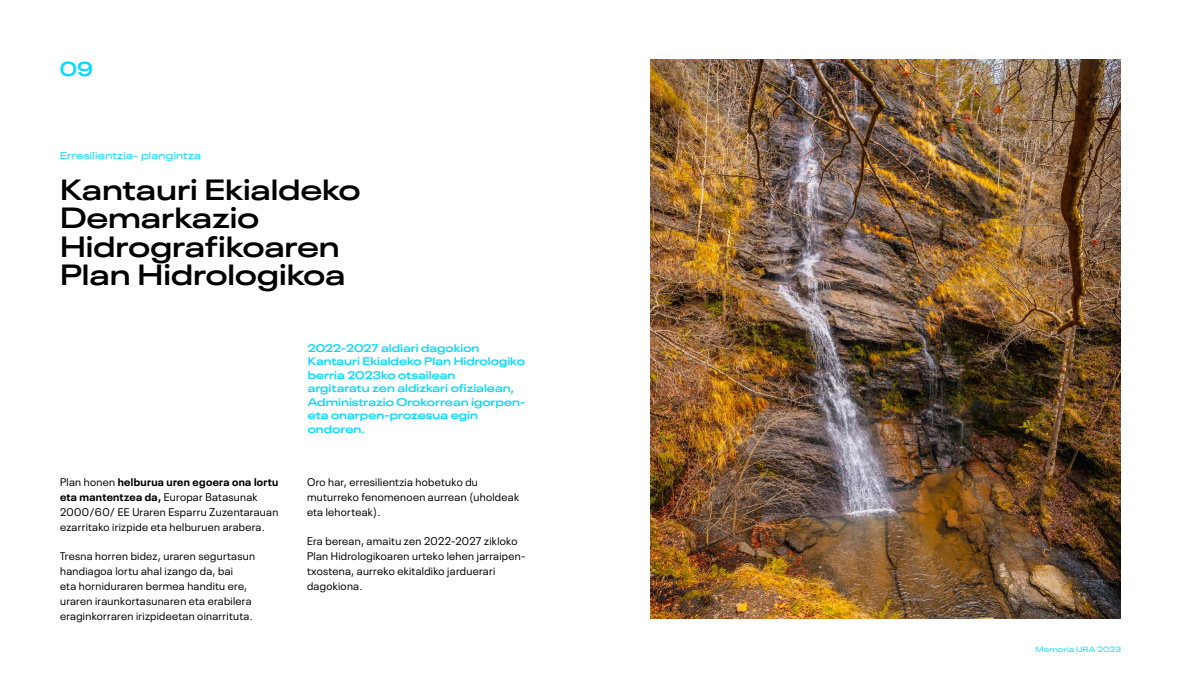
<style>
.page{position:relative;width:1181px;height:679px;background:#fff}
.page>*{position:absolute;margin:0;border:0;box-sizing:border-box;transform-origin:0 0}
.t1{font:600 expanded 29px/28.5px "Neue Plak";color:#000}
.t2{font:600 expanded 20px "Neue Plak";color:#04d9ff}
.t3{font:11px/15px "Neue Plak";letter-spacing:.03em;color:#000}
.t4{font:600 expanded 11px/13.5px "Neue Plak";color:#04d9ff}
.t5{font:700 11px "Neue Plak";letter-spacing:.03em;color:#000}
.t6{font:expanded 10px "Neue Plak";letter-spacing:.025em;color:#04d9ff}
.t7{font:expanded 7.5px "Neue Plak";letter-spacing:.025em;color:#04d9ff}
.s1{font-weight:400}
</style>
<div class="page">
<img style="left:650px;top:60px;width:471px;height:559px">
<h2 class="t2" style="left:60px;top:52px;width:35px">09</h2>
<p class="t6" style="left:60px;top:147px;width:143px">Erresilientzia- plangintza</p>
<p class="t1" style="left:60px;top:172px;width:302px">Kantauri Ekialdeko<br>Demarkazio<br>Hidrografikoaren<br>Plan Hidrologikoa</p>
<p class="t4" style="left:308px;top:340px;width:219px">2022-2027 aldiari dagokion<br>Kantauri Ekialdeko Plan Hidrologiko berria 2023ko otsailean<br>argitaratu zen aldizkari ofizialean,<br>Administrazio Orokorrean igorpen&shy;eta onarpen-prozesua egin ondoren.</p>
<p class="t5" style="left:60px;top:473px;width:220px"><span class="s1">Plan honen</span> helburua uren egoera ona lortu</p>
<p class="t3" style="left:307px;top:474px;width:172px">Oro har, erresilientzia hobetuko du</p>
<p class="t5" style="left:60px;top:488px;width:199px">eta mantentzea da, <span class="s1">Europar Batasunak</span></p>
<p class="t3" style="left:307px;top:489px;width:214px">muturreko fenomenoen aurrean (uholdeak</p>
<p class="t3" style="left:60px;top:503px;width:220px">2000/60/ EE Uraren Esparru Zuzentarauan</p>
<p class="t3" style="left:307px;top:504px;width:75px">eta lehorteak).</p>
<p class="t3" style="left:60px;top:518px;width:206px">ezarritako irizpide eta helburuen arabera.</p>
<p class="t3" style="left:307px;top:533px;width:212px">Era berean, amaitu zen 2022-2027 zikloko</p>
<p class="t3" style="left:60px;top:547px;width:196px">Tresna horren bidez, uraren segurtasun</p>
<p class="t3" style="left:307px;top:548px;width:220px">Plan Hidrologikoaren urteko lehen jarraipen-</p>
<p class="t3" style="left:60px;top:562px;width:175px">handiagoa lortu ahal izango da, bai</p>
<p class="t3" style="left:307px;top:563px;width:190px">txostena, aurreko ekitaldiko jarduerari</p>
<p class="t3" style="left:60px;top:578px;width:189px">eta horniduraren bermea handitu ere,</p>
<p class="t3" style="left:307px;top:578px;width:57px">dagokiona.</p>
<p class="t3" style="left:60px;top:593px;width:194px">uraren iraunkortasunaren eta erabilera eraginkorraren irizpideetan oinarrituta.</p>
<p class="t7" style="left:1035px;top:643px;width:87px">Memoria URA 2023</p>
</div>
